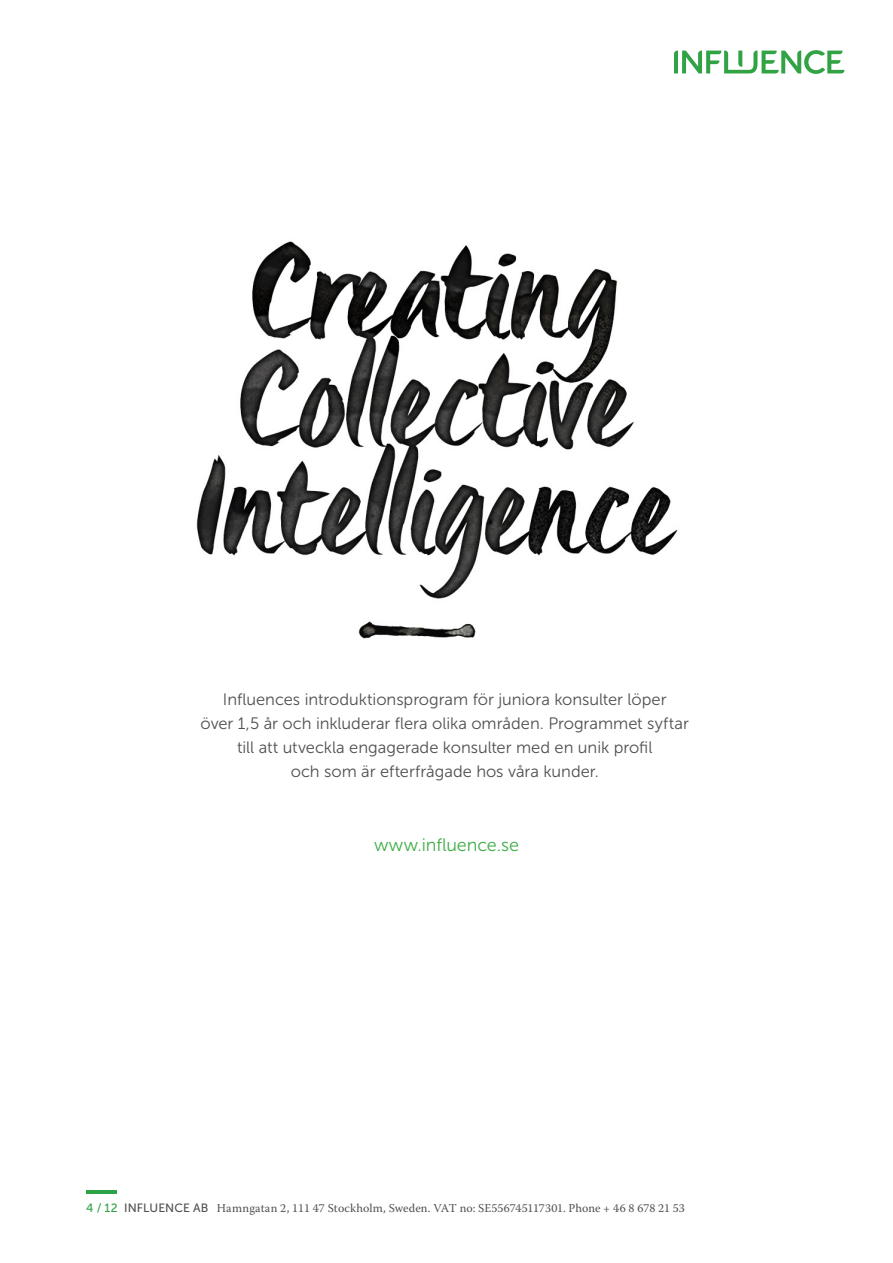
<style>
.page{position:relative;width:893px;height:1263px;background:#fff}
.page>*{position:absolute;margin:0;border:0;box-sizing:border-box;transform-origin:0 0}
.t1{font:18px "Museo Sans 300";letter-spacing:-.005em;color:#40ae49}
.t2{font:16.5px/24px "Museo Sans 300";color:#505050;text-align:center}
.t3{font:12px "Warnock Pro";letter-spacing:.005em;color:#505050}
.s1{font-family:"Museo Sans 500";color:#2fa348}
.s2{font-family:"Museo Sans 500"}
</style>
<div class="page">
<svg style="left:674px;top:50px;width:170px;height:24px"></svg>
<img style="left:196px;top:241px;width:482px;height:398px">
<hr style="left:86px;top:1190px;width:31px;height:4px;background:#2fa348">
<p class="t2" style="left:223px;top:688px;width:445px">Influences introduktionsprogram för juniora konsulter löper</p>
<p class="t2" style="left:201px;top:712px;width:490px">över 1,5 år och inkluderar flera olika områden. Programmet syftar till att utveckla engagerade konsulter med en unik profil</p>
<p class="t2" style="left:291px;top:760px;width:310px">och som är efterfrågade hos våra kunder.</p>
<p class="t1" style="left:374px;top:835px;width:146px">www.influence.se</p>
<p class="t3" style="left:86px;top:1201px;width:600px"><span class="s1">4 / 12</span> <span class="s2">INFLUENCE AB</span> Hamngatan 2, 111 47 Stockholm, Sweden. VAT no: SE556745117301. Phone + 46 8 678 21 53</p>
</div>
